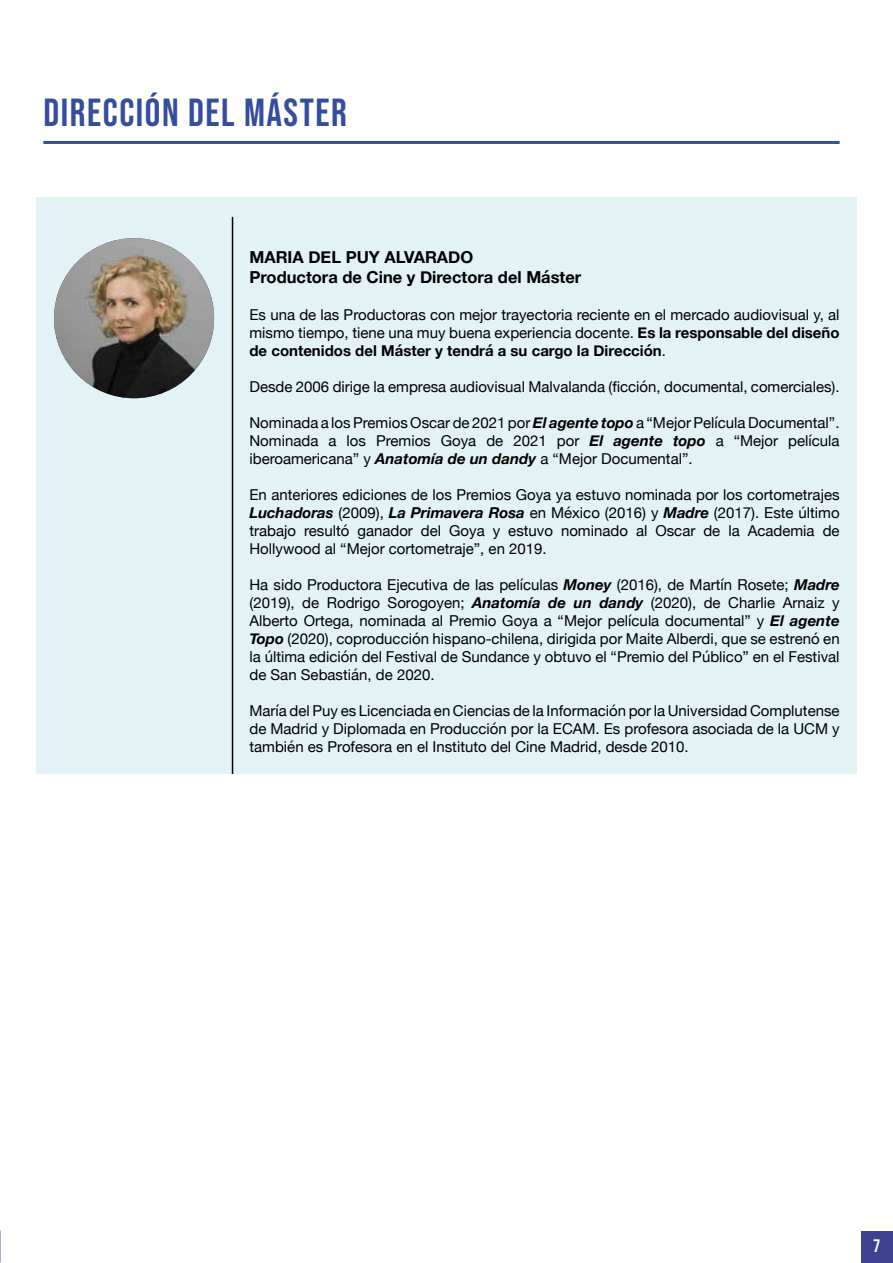
<style>
.page{position:relative;width:893px;height:1263px;background:#fff}
.page>*{position:absolute;margin:0;border:0;box-sizing:border-box;transform-origin:0 0}
.t1{font:39px "Bebas Neue";letter-spacing:.04em;color:#354d9c}
.t2{font:18px "Bebas Neue";color:#fff}
.t3{font:700 16.5px/19.8px "Helvetica Neue";color:#000}
.t4{font:15px/18px "Helvetica Neue";color:#000;text-align:justify}
.s1{font-weight:700}
.s2{font-weight:700;font-style:italic}
</style>
<div class="page">
<div style="left:861px;top:1231px;width:32px;height:31px;background:#3d418f"></div>
<div style="left:36px;top:198px;width:821px;height:576px;background:#e2f2f5"></div>
<img style="left:54px;top:238px;width:160px;height:160px;border-radius:80px">
<hr style="left:232px;top:217px;width:1px;height:557px;background:#000">
<hr style="left:43px;top:141px;width:797px;height:3px;background:#354d9c">
<h1 class="t1" style="left:43px;top:91px;width:305px">DIRECCIÓN DEL MÁSTER</h1>
<p class="t3" style="left:249px;top:247px;width:333px">MARIA DEL PUY ALVARADO<br>Productora de Cine y Directora del Máster</p>
<p class="t4" style="left:249px;top:307px;width:592px">Es una de las Productoras con mejor trayectoria reciente en el mercado audiovisual y, al mismo tiempo, tiene una muy buena experiencia docente. <span class="s1">Es la responsable del diseño de contenidos del Máster y tendrá a su cargo la Dirección</span>.</p>
<p class="t4" style="left:249px;top:379px;width:592px">Desde 2006 dirige la empresa audiovisual Malvalanda (ficción, documental, comerciales).</p>
<p class="t4" style="left:249px;top:415px;width:592px">Nominada a los Premios Oscar de 2021 por <span class="s2">El agente topo</span> a “Mejor Película Documental”.<br>Nominada a los Premios Goya de 2021 por <span class="s2">El agente topo</span> a “Mejor película iberoamericana” y <span class="s2">Anatomía de un dandy</span> a “Mejor Documental”.</p>
<p class="t4" style="left:249px;top:487px;width:592px">En anteriores ediciones de los Premios Goya ya estuvo nominada por los cortometrajes <span class="s2">Luchadoras</span> (2009), <span class="s2">La Primavera Rosa</span> en México (2016) y <span class="s2">Madre</span> (2017). Este último trabajo resultó ganador del Goya y estuvo nominado al Oscar de la Academia de Hollywood al “Mejor cortometraje”, en 2019.</p>
<p class="t4" style="left:249px;top:577px;width:592px">Ha sido Productora Ejecutiva de las películas <span class="s2">Money</span> (2016), de Martín Rosete; <span class="s2">Madre </span>(2019), de Rodrigo Sorogoyen; <span class="s2">Anatomía de un dandy</span> (2020), de Charlie Arnaiz y Alberto Ortega, nominada al Premio Goya a “Mejor película documental” y <span class="s2">El agente Topo</span> (2020), coproducción hispano-chilena, dirigida por Maite Alberdi, que se estrenó en la última edición del Festival de Sundance y obtuvo el “Premio del Público” en el Festival de San Sebastián, de 2020.</p>
<p class="t4" style="left:249px;top:703px;width:592px">María del Puy es Licenciada en Ciencias de la Información por la Universidad Complutense de Madrid y Diplomada en Producción por la ECAM. Es profesora asociada de la UCM y también es Profesora en el Instituto del Cine Madrid, desde 2010.</p>
<p class="t2" style="left:873px;top:1235px;width:9px">7</p>
</div>
